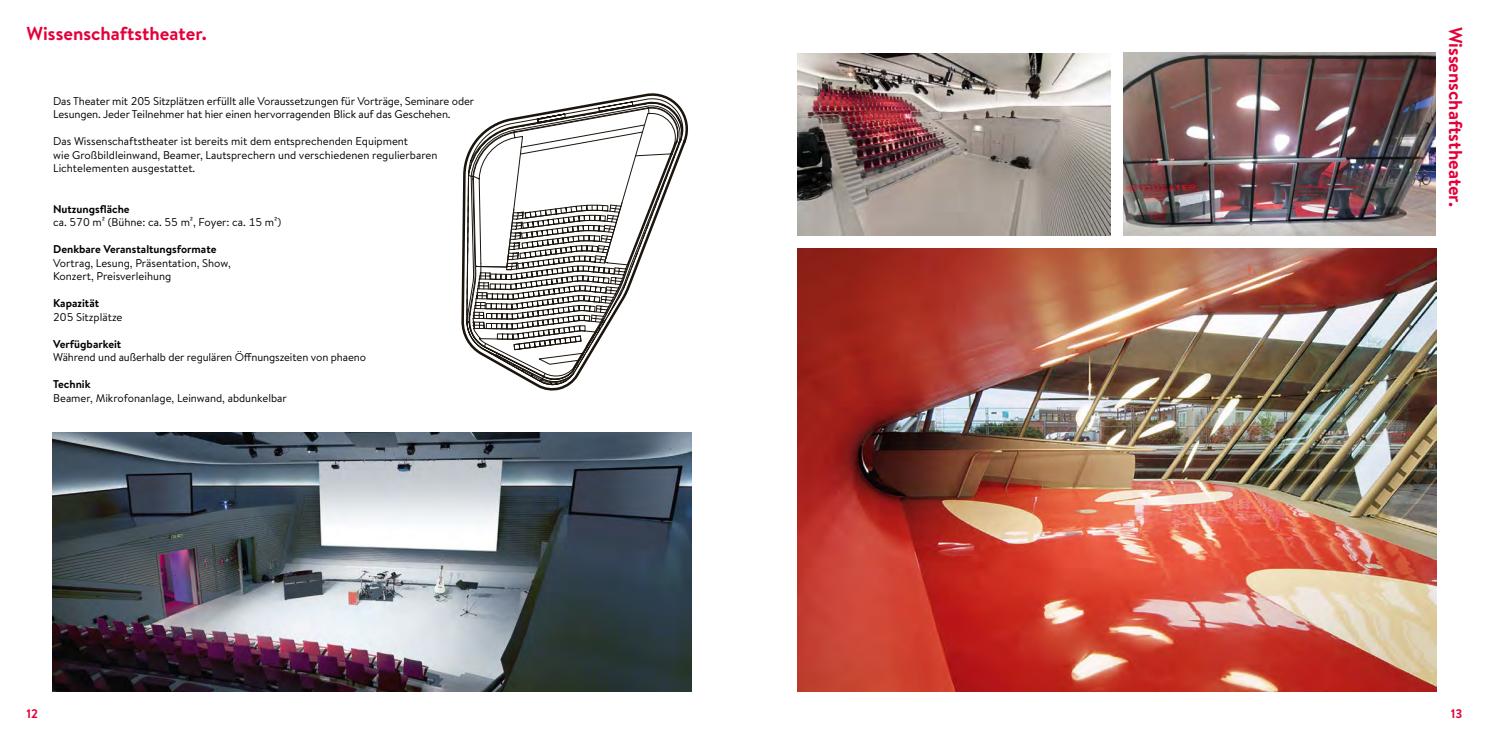
<style>
.page{position:relative;width:1489px;height:745px;background:#fff}
.page>*{position:absolute;margin:0;border:0;box-sizing:border-box;transform-origin:0 0}
.t1{font:700 18.75px "Brandon Text";color:#e4003a}
.t2{font:700 12.5px "Brandon Text";color:#e4003a}
.t3{font:11.25px/13.5px "Brandon Text";letter-spacing:-.005em;color:#000}
.t4{font:700 11.25px "Brandon Text";color:#000}
</style>
<div class="page">
<img style="left:53px;top:432px;width:638px;height:259px">
<svg style="left:461px;top:93px;width:202px;height:298px"></svg>
<svg style="left:466px;top:95px;width:222px;height:293px"></svg>
<svg style="left:467px;top:100px;width:219px;height:284px"></svg>
<img style="left:797px;top:53px;width:312px;height:182px">
<img style="left:797px;top:248px;width:639px;height:442px">
<img style="left:1123px;top:53px;width:312px;height:182px">
<h1 class="t1" style="left:27px;top:20px;width:182px">Wissenschaftstheater.</h1>
<p class="t3" style="left:53px;top:93px;width:422px">Das Theater mit 205 Sitzplätzen erfüllt alle Voraussetzungen für Vorträge, Seminare oder<br>Lesungen. Jeder Teilnehmer hat hier einen hervorragenden Blick auf das Geschehen.</p>
<p class="t3" style="left:53px;top:134px;width:386px">Das Wissenschaftstheater ist bereits mit dem entsprechenden Equipment<br>wie Großbildleinwand, Beamer, Lautsprechern und verschiedenen regulierbaren<br>Lichtelementen ausgestattet.</p>
<p class="t4" style="left:53px;top:201px;width:78px">Nutzungsfläche</p>
<p class="t3" style="left:53px;top:215px;width:229px">ca. 570 m² (Bühne: ca. 55 m², Foyer: ca. 15 m²)</p>
<p class="t4" style="left:53px;top:241px;width:165px">Denkbare Veranstaltungsformate</p>
<p class="t3" style="left:53px;top:255px;width:179px">Vortrag, Lesung, Präsentation, Show,<br>Konzert, Preisverleihung</p>
<p class="t4" style="left:53px;top:295px;width:47px">Kapazität</p>
<p class="t3" style="left:53px;top:309px;width:71px">205 Sitzplätze</p>
<p class="t4" style="left:53px;top:336px;width:70px">Verfügbarkeit</p>
<p class="t3" style="left:53px;top:350px;width:314px">Während und außerhalb der regulären Öffnungszeiten von phaeno</p>
<p class="t4" style="left:53px;top:376px;width:39px">Technik</p>
<p class="t3" style="left:53px;top:390px;width:235px">Beamer, Mikrofonanlage, Leinwand, abdunkelbar</p>
<h1 class="t1" style="left:1468px;top:27px;width:182px;rotate:90deg">Wissenschaftstheater.</h1>
<p class="t2" style="left:27px;top:704px;width:13px">12</p>
<p class="t2" style="left:1450px;top:704px;width:13px">13</p>
</div>
